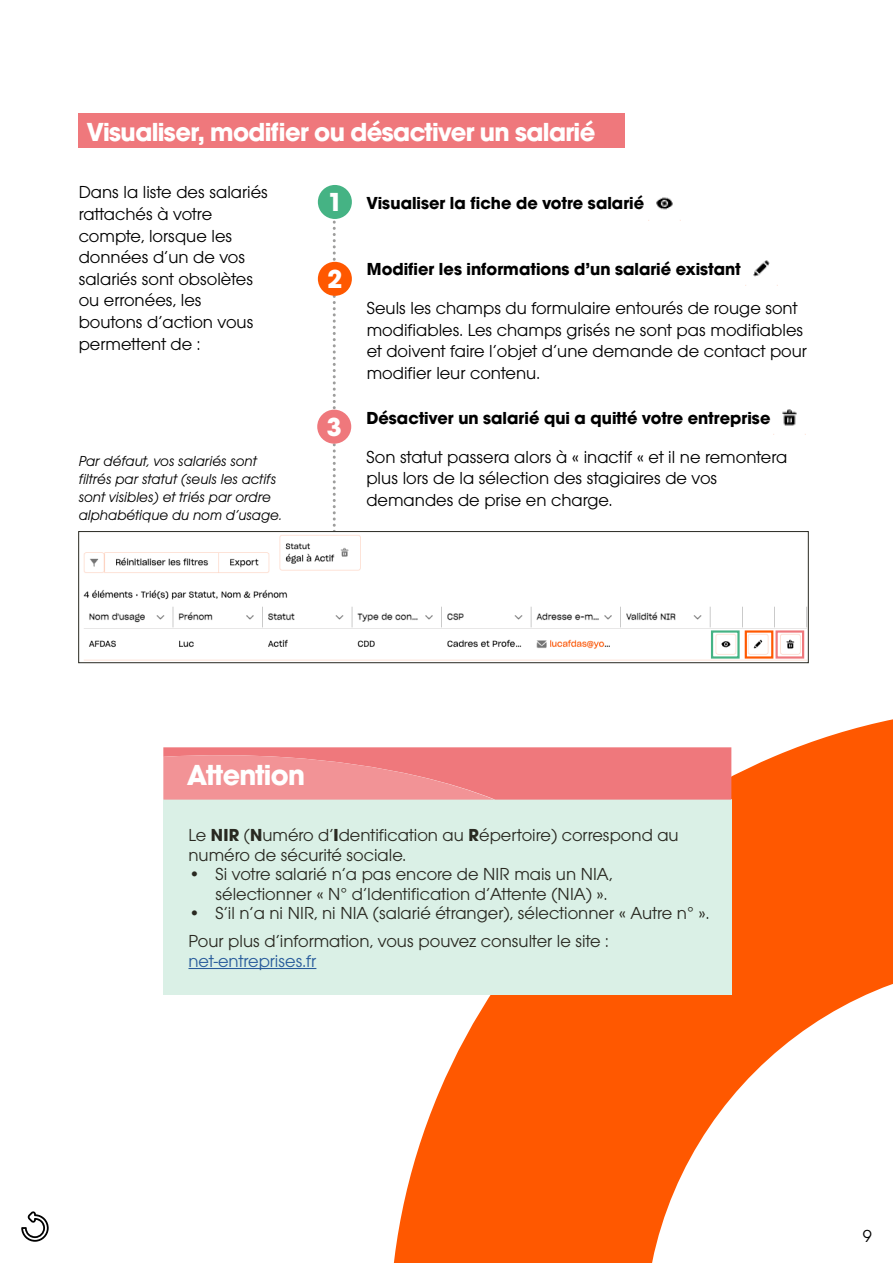
<style>
.page{position:relative;width:893px;height:1263px;background:#fff}
.page>*{position:absolute;margin:0;border:0;box-sizing:border-box;transform-origin:0 0}
.t1{font:700 30px "Avalon";letter-spacing:-.025em;color:#fff}
.t2{font:700 27px "Avalon";letter-spacing:-.025em;color:#fff}
.t3{font:18px/21.6px "Avalon";color:#000}
.t4{font:18px/19.5px "Avalon";color:#292921}
.t5{font:700 18px "Avalon";color:#000}
.t6{font:18px "Avalon";color:#275b9b}
.t7{font:italic 15px/18px "Avalon";color:#000}
.s1{font-weight:700;font-size:27px;color:#fff}
.s2{font-weight:700}
</style>
<div class="page">
<svg style="left:21px;top:1211px;width:28px;height:31px"></svg>
<svg style="left:333px;top:220px;width:3px;height:311px"></svg>
<div style="left:79px;top:114px;width:546px;height:34px;background:#ef787c"></div>
<div style="left:318px;top:185px;width:34px;height:34px;background:#45b384;border-radius:50%"></div>
<div style="left:318px;top:262px;width:34px;height:34px;background:#ff5800;border-radius:50%"></div>
<img style="left:656px;top:197px;width:17px;height:13px">
<img style="left:745px;top:260px;width:25px;height:26px">
<div style="left:317px;top:410px;width:34px;height:34px;background:#ef787c;border-radius:50%"></div>
<img style="left:782px;top:409px;width:15px;height:17px">
<img style="left:83px;top:535px;width:724px;height:126px">
<div style="left:78px;top:531px;width:731px;height:132px;border:1px solid #292921"></div>
<svg style="left:393px;top:719px;width:500px;height:544px;fill:#ff5800"></svg>
<div style="left:163px;top:800px;width:568px;height:195px;background:#daf0e6"></div>
<svg style="left:163px;top:747px;width:568px;height:53px;background:#f08387"></svg>
<hr style="left:188px;top:968px;width:128px;height:1px;background:#275b9b">
<div style="left:745px;top:630px;width:28px;height:29px;border:2px solid #ff5800"></div>
<div style="left:711px;top:630px;width:29px;height:29px;border:2px solid #45b384"></div>
<div style="left:775px;top:630px;width:29px;height:29px;border:2px solid #ef787c"></div>
<h2 class="t2" style="left:87px;top:115px;width:510px">Visualiser, modifier ou désactiver un salarié</h2>
<p class="t3" style="left:79px;top:182px;width:191px">Dans la liste des salariés rattachés à votre compte, lorsque les données d’un de vos salariés sont obsolètes ou erronées, les boutons d’action vous permettent de :</p>
<h2 class="t2" style="left:327px;top:186px;width:16px">1</h2>
<p class="t5" style="left:367px;top:192px;width:279px">Visualiser la fiche de votre salarié</p>
<p class="t5" style="left:367px;top:258px;width:376px">Modifier les informations d’un salarié existant</p>
<p class="t3" style="left:367px;top:297px;width:442px">Seuls les champs du formulaire entourés de rouge sont modifiables. Les champs grisés ne sont pas modifiables et doivent faire l’objet d’une demande de contact pour modifier leur contenu.</p>
<p class="t3" style="left:366px;top:399px;width:423px;line-height:38.5px;text-indent:-40px"><span class="s1">3</span> <span class="s2">Désactiver un salarié qui a quitté votre entreprise<br></span>Son statut passera alors à « inactif « et il ne remontera</p>
<p class="t3" style="left:366px;top:467px;width:353px">plus lors de la sélection des stagiaires de vos demandes de prise en charge.</p>
<h2 class="t2" style="left:327px;top:262px;width:16px">2</h2>
<p class="t7" style="left:79px;top:452px;width:205px">Par défaut, vos salariés sont filtrés par statut (seuls les actifs sont visibles) et triés par ordre alphabétique du nom d’usage.</p>
<h1 class="t1" style="left:187px;top:757px;width:119px">Attention</h1>
<p class="t4" style="left:188px;top:825px;width:492px">Le <span class="s2">NIR</span> (<span class="s2">N</span>uméro d’<span class="s2">I</span>dentification au <span class="s2">R</span>épertoire) correspond au numéro de sécurité sociale.</p>
<p class="t4" style="left:215px;top:864px;width:399px;text-indent:-27px">• Si votre salarié n’a pas encore de NIR mais un NIA, sélectionner « N° d’Identification d’Attente (NIA) ».</p>
<p class="t4" style="left:188px;top:899px;width:522px;line-height:28px">• S’il n’a ni NIR, ni NIA (salarié étranger), sélectionner « Autre n° ».<br>Pour plus d’information, vous pouvez consulter le site :</p>
<p class="t6" style="left:188px;top:950px;width:129px">net-entreprises.fr</p>
<p class="t3" style="left:863px;top:1225px;width:11px">9</p>
</div>
